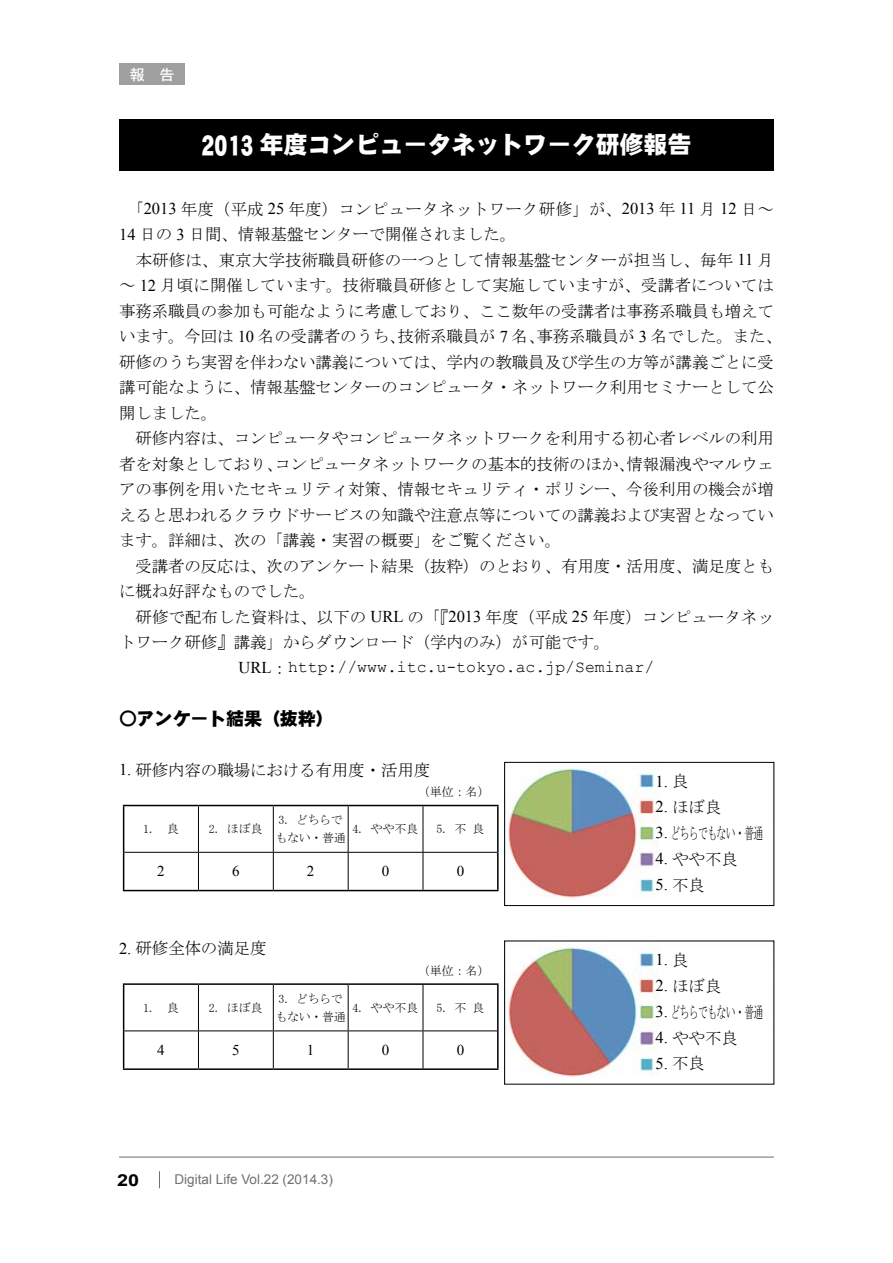
<style>
.page{position:relative;width:893px;height:1263px;background:#fff}
.page>*{position:absolute;margin:0;border:0;box-sizing:border-box;transform-origin:0 0}
.t1{font:24px "DF Gothic Std W10";color:#fff}
.t2{font:18px "DF Gothic Std W10";letter-spacing:-.005em;color:#000}
.t3{font:16.5px/25.5px "MS Mincho";letter-spacing:-.01em;color:#000}
.t4{font:16.5px "Courier New";color:#000}
.t5{font:16.5px "MS Mincho";letter-spacing:-.05em;color:#000;scale:.59 1}
.t6{font:16.5px "Times New Roman";color:#000}
.t7{font:700 16.5px "Arial";color:#000;scale:1.2 1}
.t8{font:15px "Times New Roman";color:#000}
.t9{font:15px "DFHS Gothic Std W5";color:#fff}
.t10{font:13.5px "Arial";color:#727172}
.t11{font:12px/18px "MS Mincho";letter-spacing:-.01em;color:#000}
.s1{font-size:31.2px}
.s2{font-family:"Times New Roman"}
.s3{font-family:"MS Mincho"}
</style>
<div class="page">
<div style="left:119px;top:119px;width:655px;height:51px;background:#000"></div>
<hr style="left:198px;top:806px;width:1px;height:46px;background:#000">
<hr style="left:273px;top:806px;width:1px;height:46px;background:#000">
<hr style="left:348px;top:806px;width:1px;height:46px;background:#000">
<hr style="left:423px;top:806px;width:1px;height:46px;background:#000">
<hr style="left:124px;top:852px;width:74px;height:1px;background:#000">
<hr style="left:198px;top:852px;width:75px;height:1px;background:#000">
<hr style="left:198px;top:853px;width:1px;height:37px;background:#000">
<hr style="left:273px;top:852px;width:75px;height:1px;background:#000">
<hr style="left:273px;top:853px;width:1px;height:37px;background:#000">
<hr style="left:348px;top:852px;width:75px;height:1px;background:#000">
<hr style="left:348px;top:853px;width:1px;height:37px;background:#000">
<hr style="left:423px;top:852px;width:74px;height:1px;background:#000">
<hr style="left:423px;top:853px;width:1px;height:37px;background:#000">
<hr style="left:123px;top:805px;width:75px;height:1px;background:#000">
<hr style="left:123px;top:806px;width:1px;height:46px;background:#000">
<hr style="left:198px;top:805px;width:75px;height:1px;background:#000">
<hr style="left:273px;top:805px;width:75px;height:1px;background:#000">
<hr style="left:348px;top:805px;width:75px;height:1px;background:#000">
<hr style="left:423px;top:805px;width:76px;height:1px;background:#000">
<hr style="left:497px;top:806px;width:2px;height:46px;background:#000">
<hr style="left:123px;top:852px;width:1px;height:38px;background:#000">
<hr style="left:497px;top:852px;width:2px;height:38px;background:#000">
<hr style="left:123px;top:890px;width:75px;height:1px;background:#000">
<hr style="left:198px;top:890px;width:75px;height:1px;background:#000">
<hr style="left:273px;top:890px;width:75px;height:1px;background:#000">
<hr style="left:348px;top:890px;width:75px;height:1px;background:#000">
<hr style="left:423px;top:890px;width:76px;height:1px;background:#000">
<hr style="left:198px;top:985px;width:1px;height:45px;background:#000">
<hr style="left:273px;top:985px;width:1px;height:45px;background:#000">
<hr style="left:348px;top:985px;width:1px;height:45px;background:#000">
<hr style="left:423px;top:985px;width:1px;height:45px;background:#000">
<hr style="left:124px;top:1030px;width:74px;height:1px;background:#000">
<hr style="left:198px;top:1030px;width:75px;height:1px;background:#000">
<hr style="left:198px;top:1031px;width:1px;height:37px;background:#000">
<hr style="left:273px;top:1030px;width:75px;height:1px;background:#000">
<hr style="left:273px;top:1031px;width:1px;height:37px;background:#000">
<hr style="left:348px;top:1030px;width:75px;height:1px;background:#000">
<hr style="left:348px;top:1031px;width:1px;height:37px;background:#000">
<hr style="left:423px;top:1030px;width:74px;height:1px;background:#000">
<hr style="left:423px;top:1031px;width:1px;height:37px;background:#000">
<hr style="left:123px;top:983px;width:75px;height:2px;background:#000">
<hr style="left:123px;top:985px;width:1px;height:46px;background:#000">
<hr style="left:198px;top:983px;width:75px;height:2px;background:#000">
<hr style="left:273px;top:983px;width:75px;height:2px;background:#000">
<hr style="left:348px;top:983px;width:75px;height:2px;background:#000">
<hr style="left:423px;top:983px;width:76px;height:2px;background:#000">
<hr style="left:497px;top:985px;width:2px;height:46px;background:#000">
<hr style="left:123px;top:1031px;width:1px;height:37px;background:#000">
<hr style="left:497px;top:1031px;width:2px;height:37px;background:#000">
<hr style="left:123px;top:1068px;width:75px;height:2px;background:#000">
<hr style="left:198px;top:1068px;width:75px;height:2px;background:#000">
<hr style="left:273px;top:1068px;width:75px;height:2px;background:#000">
<hr style="left:348px;top:1068px;width:75px;height:2px;background:#000">
<hr style="left:423px;top:1068px;width:76px;height:2px;background:#000">
<img style="left:508px;top:768px;width:151px;height:130px">
<div style="left:504px;top:762px;width:270px;height:144px;border:1px solid #000"></div>
<img style="left:508px;top:947px;width:151px;height:130px">
<hr style="left:119px;top:1156px;width:655px;height:2px;background:#9f9fa0">
<svg style="left:159px;top:1171px;width:1px;height:17px"></svg>
<div style="left:119px;top:64px;width:66px;height:21px;background:#9f9fa0"></div>
<p class="t9" style="left:130px;top:66px;width:46px">報 告</p>
<h1 class="t1" style="left:202px;top:132px;width:491px"><span class="s1">2013</span> 年度コンピュータネットワーク研修報告</h1>
<p class="t3" style="left:119px;top:196px;width:665px">　「<span class="s2">2013</span> 年度（平成 <span class="s2">25</span> 年度）コンピュータネットワーク研修」が、<span class="s2">2013</span> 年 <span class="s2">11</span> 月 <span class="s2">12</span> 日～<span class="s2">14</span> 日の <span class="s2">3</span> 日間、情報基盤センターで開催されました。<br>　本研修は、東京大学技術職員研修の一つとして情報基盤センターが担当し、毎年 <span class="s2">11</span> 月～ <span class="s2">12</span> 月頃に開催しています。技術職員研修として実施していますが、受講者については事務系職員の参加も可能なように考慮しており、ここ数年の受講者は事務系職員も増えています。今回は <span class="s2">10</span> 名の受講者のうち、技術系職員が <span class="s2">7</span> 名、事務系職員が <span class="s2">3</span> 名でした。また、研修のうち実習を伴わない講義については、学内の教職員及び学生の方等が講義ごとに受講可能なように、情報基盤センターのコンピュータ・ネットワーク利用セミナーとして公開しました。<br>　研修内容は、コンピュータやコンピュータネットワークを利用する初心者レベルの利用者を対象としており、コンピュータネットワークの基本的技術のほか、情報漏洩やマルウェアの事例を用いたセキュリティ対策、情報セキュリティ・ポリシー、今後利用の機会が増えると思われるクラウドサービスの知識や注意点等についての講義および実習となっています。詳細は、次の「講義・実習の概要」をご覧ください。<br>　受講者の反応は、次のアンケート結果（抜粋）のとおり、有用度・活用度、満足度ともに概ね好評なものでした。<br>　研修で配布した資料は、以下の <span class="s2">URL</span> の「『<span class="s2">2013</span> 年度（平成 <span class="s2">25</span> 年度）コンピュータネットワーク研修』講義」からダウンロード（学内のみ）が可能です。</p>
<p class="t4" style="left:239px;top:657px;width:417px"><span class="s2">URL</span><span class="s3">：</span>http://www.itc.u-tokyo.ac.jp/Seminar/</p>
<p class="t2" style="left:119px;top:709px;width:216px">○アンケート結果（抜粋）</p>
<p class="t3" style="left:119px;top:757px;width:313px"><span class="s2">1.</span> 研修内容の職場における有用度・活用度</p>
<p class="t6" style="left:656px;top:770px;width:34px">1. <span class="s3">良</span></p>
<p class="t3" style="left:656px;top:794px;width:67px"><span class="s2">2.</span> ほぼ良</p>
<p class="t5" style="left:656px;top:825px;width:184px"><span class="s2">3.</span> どちらでもない・普通</p>
<p class="t3" style="left:656px;top:846px;width:84px"><span class="s2">4.</span> やや不良</p>
<p class="t6" style="left:656px;top:874px;width:51px">5. <span class="s3">不良</span></p>
<p class="t11" style="left:418px;top:783px;width:79px">（単位：名）　</p>
<p class="t11" style="left:143px;top:820px;width:37px">1. 良</p>
<p class="t11" style="left:209px;top:820px;width:55px">2. ほぼ良</p>
<p class="t11" style="left:275px;top:811px;width:72px">3. どちらでもない・普通</p>
<p class="t11" style="left:353px;top:820px;width:67px">4. やや不良</p>
<p class="t11" style="left:436px;top:820px;width:49px">5. 不 良</p>
<p class="t8" style="left:157px;top:861px;width:9px">2</p>
<p class="t8" style="left:232px;top:861px;width:9px">6</p>
<p class="t8" style="left:307px;top:861px;width:9px">2</p>
<p class="t8" style="left:382px;top:861px;width:9px">0</p>
<p class="t8" style="left:457px;top:861px;width:9px">0</p>
<p class="t3" style="left:119px;top:936px;width:149px"><span class="s2">2.</span> 研修全体の満足度</p>
<p class="t11" style="left:418px;top:961px;width:79px">（単位：名）　</p>
<p class="t11" style="left:143px;top:998px;width:37px">1. 良</p>
<p class="t11" style="left:209px;top:998px;width:55px">2. ほぼ良</p>
<p class="t11" style="left:275px;top:989px;width:72px">3. どちらでもない・普通</p>
<p class="t11" style="left:353px;top:998px;width:67px">4. やや不良</p>
<p class="t11" style="left:436px;top:998px;width:49px">5. 不 良</p>
<p class="t8" style="left:157px;top:1040px;width:9px">4</p>
<p class="t8" style="left:232px;top:1040px;width:9px">5</p>
<p class="t8" style="left:307px;top:1040px;width:9px">1</p>
<p class="t8" style="left:382px;top:1040px;width:9px">0</p>
<p class="t8" style="left:457px;top:1040px;width:9px">0</p>
<p class="t7" style="left:117px;top:1169px;width:20px">20</p>
<p class="t10" style="left:175px;top:1170px;width:160px">Digital Life Vol.22 (2014.3)</p>
<p class="t6" style="left:656px;top:948px;width:34px">1. <span class="s3">良</span></p>
<p class="t3" style="left:656px;top:973px;width:67px"><span class="s2">2.</span> ほぼ良</p>
<p class="t5" style="left:656px;top:1003px;width:184px"><span class="s2">3.</span> どちらでもない・普通</p>
<p class="t3" style="left:656px;top:1025px;width:84px"><span class="s2">4.</span> やや不良</p>
<p class="t6" style="left:656px;top:1052px;width:51px">5. <span class="s3">不良</span></p>
</div>
